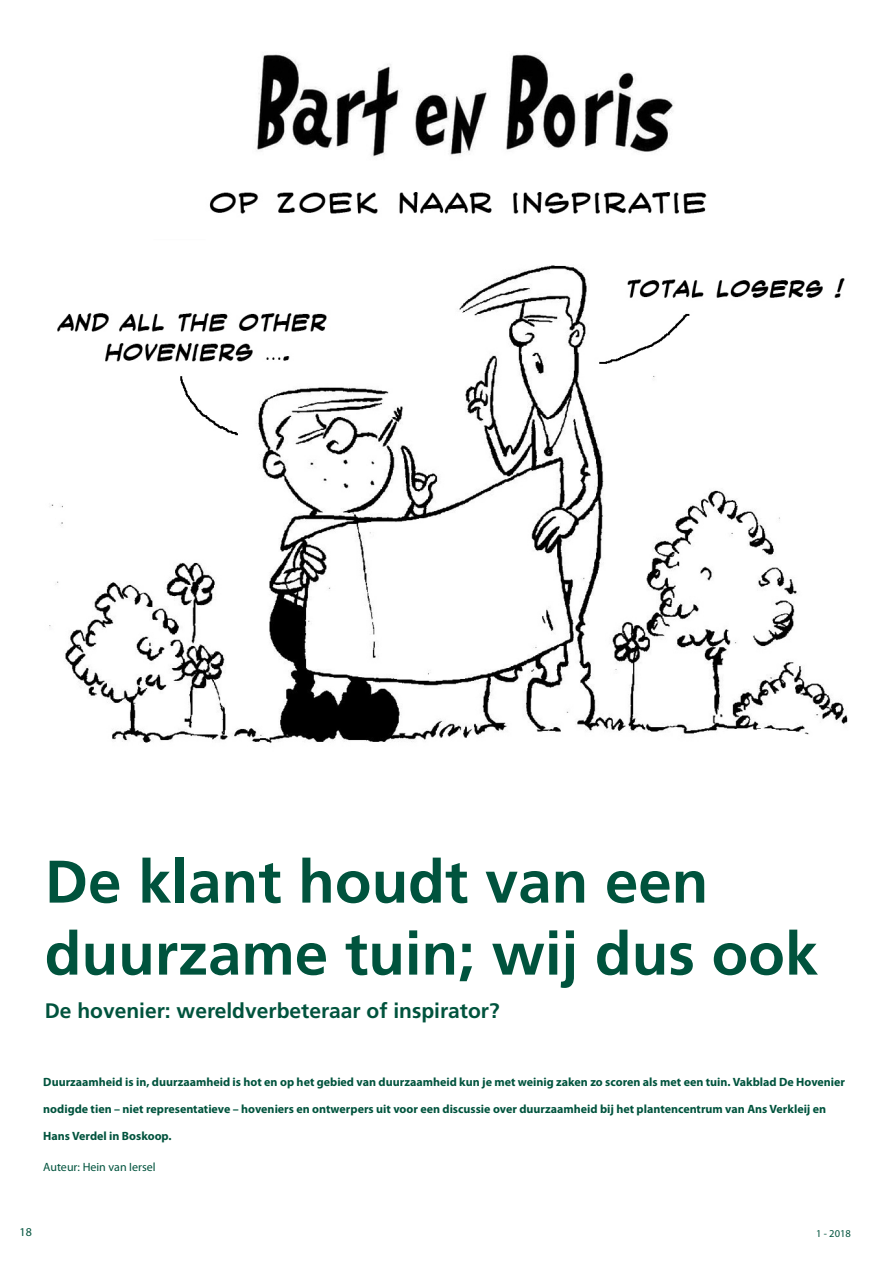
<style>
.page{position:relative;width:893px;height:1263px;background:#fff}
.page>*{position:absolute;margin:0;border:0;box-sizing:border-box;transform-origin:0 0}
.t1{font:700 60px/72px "Frutiger";color:#00533d}
.t2{font:700 21px "Frutiger";color:#00533d}
.t3{font:700 12px "Myriad Pro";color:#00533d}
.t4{font:12px "Myriad Pro";color:#00533d}
.t5{font:10.5px "Myriad Pro";color:#00533d}
</style>
<div class="page">
<img style="left:49px;top:54px;width:799px;height:690px">
<h1 class="t1" style="left:45px;top:845px;width:775px">De klant houdt van een duurzame tuin; wij dus ook</h1>
<h2 class="t2" style="left:45px;top:998px;width:456px">De hovenier: wereldverbeteraar of inspirator?</h2>
<p class="t3" style="left:43px;top:1074px;width:803px">Duurzaamheid is in, duurzaamheid is hot en op het gebied van duurzaamheid kun je met weinig zaken zo scoren als met een tuin. Vakblad De Hovenier</p>
<p class="t3" style="left:43px;top:1101px;width:784px">nodigde tien – niet representatieve – hoveniers en ontwerpers uit voor een discussie over duurzaamheid bij het plantencentrum van Ans Verkleij en</p>
<p class="t3" style="left:43px;top:1128px;width:130px">Hans Verdel in Boskoop.</p>
<p class="t4" style="left:43px;top:1160px;width:114px">Auteur: Hein van Iersel</p>
<p class="t4" style="left:20px;top:1224px;width:14px">18</p>
<p class="t5" style="left:816px;top:1227px;width:36px">1 - 2018</p>
</div>
